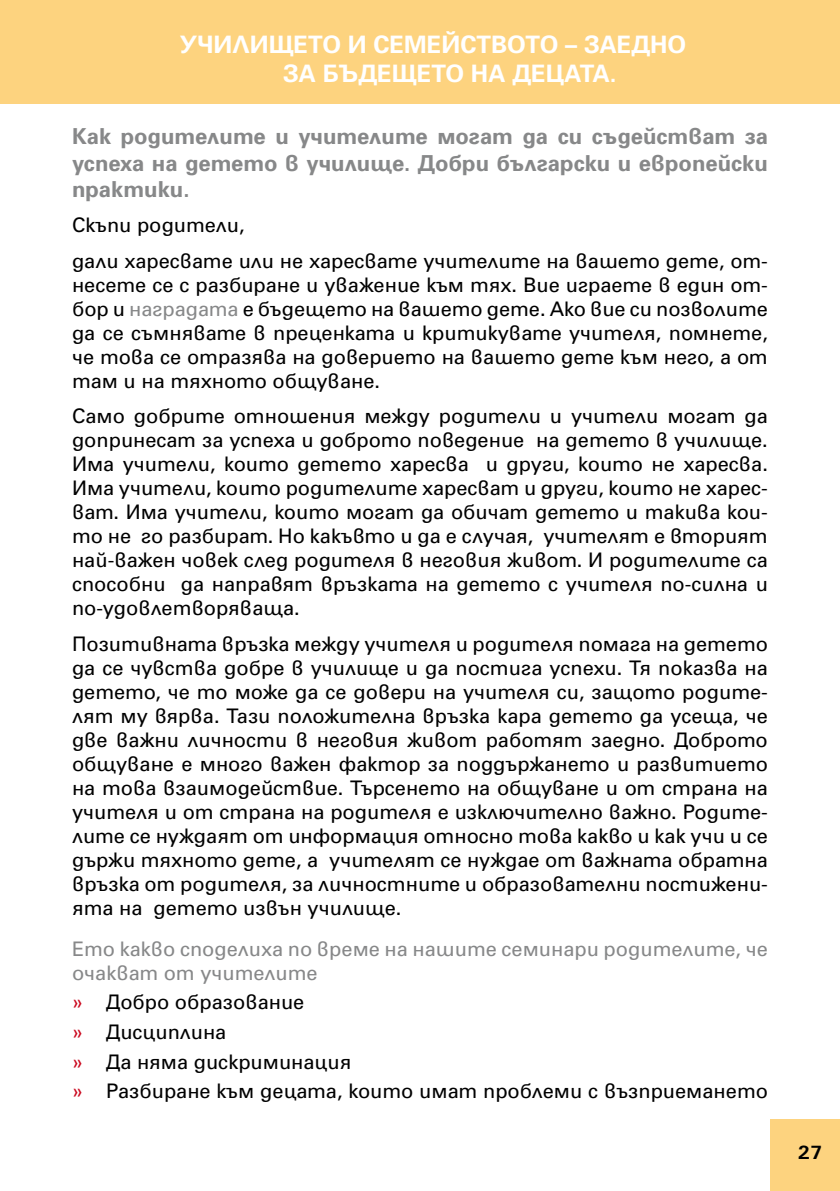
<style>
.page{position:relative;width:840px;height:1191px;background:#fff}
.page>*{position:absolute;margin:0;border:0;box-sizing:border-box;transform-origin:0 0}
.t1{font:700 24px "SP Universal";color:#fff}
.t2{font:700 22px/26.4px "SP Universal";color:#878889;text-align:justify}
.t3{font:20px/24px "SP Universal";color:#000;text-align:justify}
.t4{font:20px/24px "SP Universal";color:#878889}
.t5{font:700 20px "Universum Bg";color:#000}
.s1{color:#878889}
.s2{color:#cb0a20}
</style>
<div class="page">
<div style="left:769px;top:1119px;width:70px;height:72px;background:#fdd37f"></div>
<div style="left:0;top:0;width:839px;height:104px;background:#fdd37f"></div>
<p class="t1" style="left:179px;top:30px;width:229px">Учили щето и семей</p>
<p class="t1" style="left:460px;top:30px;width:141px">ството – заедн</p>
<p class="t1" style="left:667px;top:30px;width:20px">о</p>
<p class="t1" style="left:283px;top:59px;width:58px">за бъде</p>
<p class="t1" style="left:391px;top:59px;width:226px">щето на де цата.</p>
<p class="t2" style="left:72px;top:123px;width:697px">Как родителите и учителите могат да си съдействат за успеха на детето в училище. Добри български и европейски практики.</p>
<p class="t3" style="left:72px;top:207px;width:697px;line-height:35.4px">Скъпи родители,<br>дали харесвате или не харесвате учителите на вашето дете, от-</p>
<p class="t3" style="left:72px;top:273px;width:697px">несете се с разбиране и уважение към тях. Вие играете в един от&shy;бор и <span class="s1">наградата</span> е бъдещето на вашето дете. Ако вие си позволите да се съмнявате в преценката и критикувате учителя, помнете, че това се отразява на доверието на вашето дете към него, а от там и на тяхното общуване.</p>
<p class="t3" style="left:72px;top:404px;width:697px">Само добрите отношения между родители и учители могат да допринесат за успеха и доброто поведение на детето в училище.<br>Има учители, които детето харесва и други, които не харесва.<br>Има учители, които родителите харесват и други, които не харес&shy;ват. Има учители, които могат да обичат детето и такива кои&shy;то не го разбират. Но какъвто и да е случая, учителят е вторият най-важен човек след родителя в неговия живот. И родителите са способни да направят връзката на детето с учителя по-силна и по-удовлетворяваща.</p>
<p class="t3" style="left:72px;top:631px;width:697px">Позитивната връзка между учителя и родителя помага на детето да се чувства добре в училище и да постига успехи. Тя показва на детето, че то може да се довери на учителя си, защото родите&shy;лят му вярва. Тази положителна връзка кара детето да усеща, че две важни личности в неговия живот работят заедно. Доброто общуване е много важен фактор за поддържането и развитието на това взаимодействие. Търсенето на общуване и от страна на учителя и от страна на родителя е изключително важно. Родите&shy;лите се нуждаят от информация относно това какво и как учи и се държи тяхното дете, а учителят се нуждае от важната обратна връзка от родителя, за личностните и образователни постижени&shy;ята на детето извън училище.</p>
<p class="t4" style="left:72px;top:936px;width:696px">Ето какво споделиха по време на нашите семинари родителите, че очакват от учителите</p>
<p class="t3" style="left:72px;top:987px;width:697px;line-height:29.6px;text-align:left"><span class="s2">»</span> Добро образование<br><span class="s2">»</span> Дисциплина<br><span class="s2">»</span> Да няма дискриминация<br><span class="s2">»</span> Разбиране към децата, които имат проблеми с възприемането</p>
<p class="t5" style="left:797px;top:1141px;width:13px">27</p>
</div>
